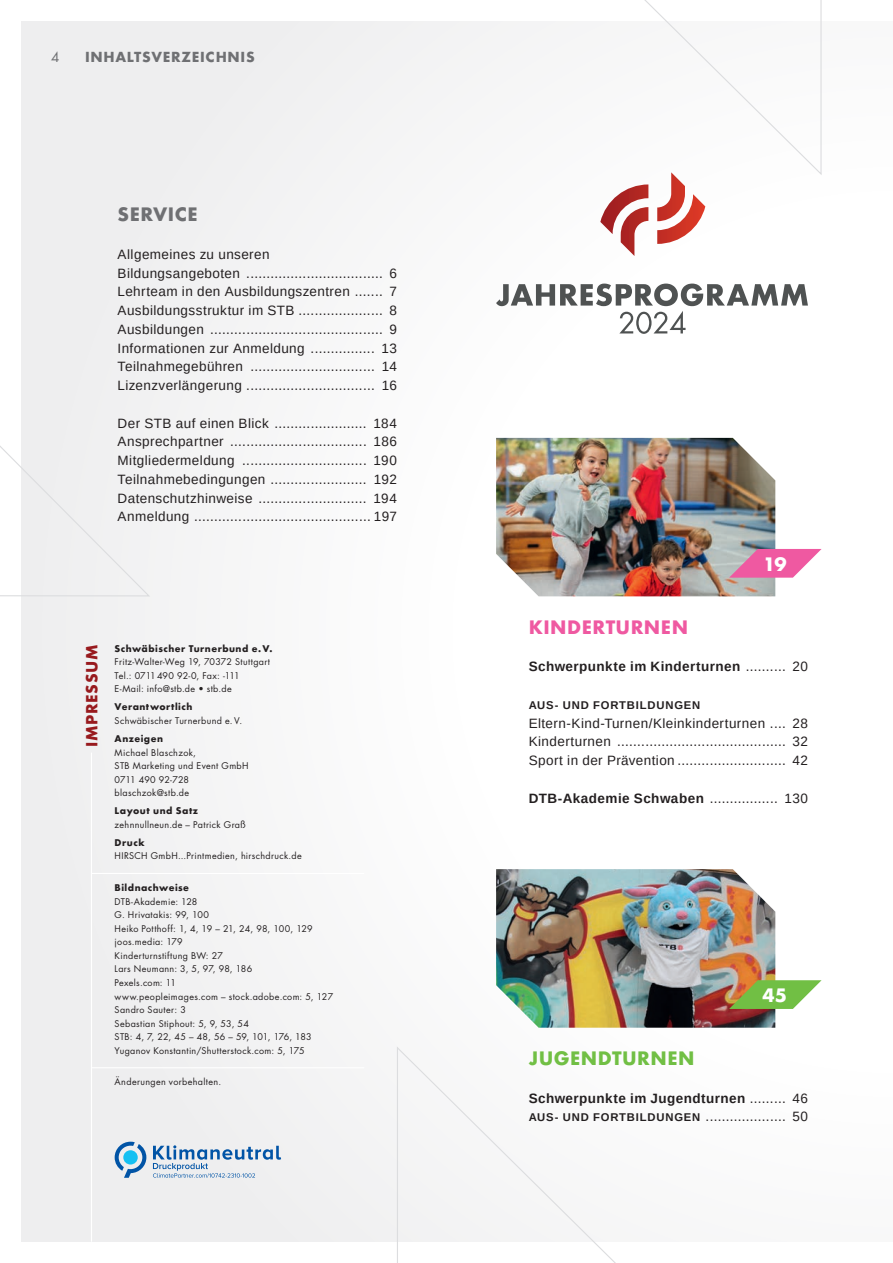
<style>
.page{position:relative;width:893px;height:1263px;background:#fff}
.page>*{position:absolute;margin:0;border:0;box-sizing:border-box;transform-origin:0 0}
.Inhaltsverzeichnis_Headline{font:700 18px "Futura";letter-spacing:.025em;color:#ef59a1}
.Inhaltsverzeichnis_Headline-2{font:700 18px "Futura";letter-spacing:.025em;color:#71bf44}
.Inhaltsverzeichnis_Headline-3{font:700 18px "Futura";letter-spacing:.025em;color:#6f7073}
.t1{font:700 18px "WM2019";color:#fff}
.t2{font:700 15px "WM2019";letter-spacing:.05em;color:#981a1e}
.Inhaltsverzeichnis_Einträge{font:13.5px/18.8px "Arimo";letter-spacing:.03em;color:#231f20}
.Inhaltsverzeichnis_Einträge-2{font:700 13.5px "Arimo";letter-spacing:.03em;color:#231f20}
.Kopfleiste_Rubrik{font:700 13.5px "Futura";letter-spacing:.05em;color:#6f7073}
.t3{font:13.5px "Futura Std";color:#6f7073}
.Inhaltsverzeichnis_Einträge-3{font:700 11.25px "Arimo";letter-spacing:.07em;color:#231f20}
.t4{font:9px "Futura Std";letter-spacing:.035em;color:#231f20}
.t5{font:700 9px "Futura";letter-spacing:.055em;color:#231f20}
.t6{font:9px "Futura Std";letter-spacing:.005em;color:#231f20}
.s1{font-weight:400}
.s2{font-weight:700;font-size:11.25px}
</style>
<div class="page">
<div style="left:21px;top:21px;width:872px;height:1221px;background:#f8f8f8"></div>
<hr style="left:91px;top:873px;width:273px;height:1px;background:#fff">
<hr style="left:91px;top:1067px;width:273px;height:1px;background:#fff">
<hr style="left:91px;top:752px;width:1px;height:490px;background:#fff">
<img style="left:496px;top:438px;width:279px;height:158px">
<img style="left:496px;top:869px;width:279px;height:159px">
<svg style="left:729px;top:549px;width:93px;height:29px"></svg>
<svg style="left:729px;top:980px;width:93px;height:29px"></svg>
<svg style="left:496px;top:284px;width:312px;height:50px"></svg>
<svg style="left:600px;top:184px;width:48px;height:72px"></svg>
<svg style="left:657px;top:177px;width:48px;height:67px"></svg>
<svg style="left:397px;top:1047px;width:219px;height:216px"></svg>
<svg style="left:644px;top:0;width:178px;height:177px"></svg>
<svg style="left:0;top:446px;width:150px;height:151px"></svg>
<svg style="left:115px;top:1142px;width:31px;height:36px"></svg>
<svg style="left:153px;top:1145px;width:128px;height:33px"></svg>
<p class="t3" style="left:51px;top:49px;width:10px">4</p>
<p class="Kopfleiste_Rubrik" style="left:85px;top:47px;width:171px">INHALTSVERZEICHNIS</p>
<p class="Inhaltsverzeichnis_Headline-3" style="left:118px;top:202px;width:82px">SERVICE</p>
<p class="Inhaltsverzeichnis_Einträge" style="left:118px;top:245px;width:281px">Allgemeines zu unseren<br>Bildungsangeboten .................................. 6</p>
<p class="Inhaltsverzeichnis_Einträge" style="left:118px;top:282px;width:281px">Lehrteam in den Ausbildungszentren ....... 7</p>
<p class="Inhaltsverzeichnis_Einträge" style="left:118px;top:301px;width:281px">Ausbildungsstruktur im STB ..................... 8</p>
<p class="Inhaltsverzeichnis_Einträge" style="left:118px;top:320px;width:281px">Ausbildungen ........................................... 9</p>
<p class="Inhaltsverzeichnis_Einträge" style="left:118px;top:339px;width:281px">Informationen zur Anmeldung ................ 13</p>
<p class="Inhaltsverzeichnis_Einträge" style="left:118px;top:357px;width:281px">Teilnahmegebühren ............................... 14</p>
<p class="Inhaltsverzeichnis_Einträge" style="left:118px;top:376px;width:281px">Lizenzverlängerung ................................ 16</p>
<p class="Inhaltsverzeichnis_Einträge" style="left:118px;top:414px;width:281px">Der STB auf einen Blick ....................... 184</p>
<p class="Inhaltsverzeichnis_Einträge" style="left:118px;top:432px;width:281px">Ansprechpartner .................................. 186</p>
<p class="Inhaltsverzeichnis_Einträge" style="left:118px;top:451px;width:281px">Mitgliedermeldung ............................... 190</p>
<p class="Inhaltsverzeichnis_Einträge" style="left:118px;top:470px;width:281px">Teilnahmebedingungen ........................ 192</p>
<p class="Inhaltsverzeichnis_Einträge" style="left:118px;top:489px;width:281px">Datenschutzhinweise ........................... 194</p>
<p class="Inhaltsverzeichnis_Einträge" style="left:118px;top:507px;width:281px">Anmeldung ............................................ 197</p>
<p class="t2" style="left:81px;top:747px;width:105px;rotate:-90deg">IMPRESSUM</p>
<p class="t5" style="left:115px;top:642px;width:159px">Schwäbischer Turnerbund e. V.</p>
<p class="t4" style="left:115px;top:656px;width:157px">Fritz-Walter-Weg 19, 70372 Stuttgart</p>
<p class="t6" style="left:115px;top:669px;width:126px">Tel.: 0711490 92-0, Fax: -111</p>
<p class="t4" style="left:115px;top:683px;width:119px">E-Mail: info@stb.de • stb.de</p>
<p class="t5" style="left:115px;top:700px;width:79px">Verantwortlich</p>
<p class="t4" style="left:115px;top:715px;width:129px">Schwäbischer Turnerbund e. V.</p>
<p class="t5" style="left:115px;top:732px;width:50px">Anzeigen</p>
<p class="t4" style="left:115px;top:746px;width:83px">Michael Blaschzok,</p>
<p class="t4" style="left:115px;top:760px;width:135px">STB Marketing und Event GmbH</p>
<p class="t6" style="left:115px;top:773px;width:76px">0711 490 92-728</p>
<p class="t4" style="left:115px;top:787px;width:76px">blaschzok@stb.de</p>
<p class="t5" style="left:115px;top:804px;width:85px">Layout und Satz</p>
<p class="t4" style="left:115px;top:819px;width:133px">zehnnullneun.de – Patrick Graß</p>
<p class="t5" style="left:115px;top:836px;width:31px">Druck</p>
<p class="t4" style="left:115px;top:850px;width:189px">HIRSCH GmbH...Printmedien, hirschdruck.de</p>
<p class="t5" style="left:115px;top:881px;width:76px">Bildnachweise</p>
<p class="t4" style="left:115px;top:895px;width:84px">DTB-Akademie: 128</p>
<p class="t4" style="left:115px;top:909px;width:96px">G. Hrivatakis: 99, 100</p>
<p class="t4" style="left:115px;top:922px;width:199px">Heiko Potthoff: 1, 4, 19 – 21, 24, 98, 100, 129</p>
<p class="t4" style="left:115px;top:936px;width:70px">joos.media: 179</p>
<p class="t4" style="left:115px;top:950px;width:110px">Kinderturnstiftung BW: 27</p>
<p class="t4" style="left:115px;top:963px;width:139px">Lars Neumann: 3, 5, 97, 98, 186</p>
<p class="t4" style="left:115px;top:977px;width:63px">Pexels.com: 11</p>
<p class="t4" style="left:115px;top:990px;width:220px">www.peopleimages.com – stock.adobe.com: 5, 127</p>
<p class="t4" style="left:115px;top:1004px;width:73px">Sandro Sauter: 3</p>
<p class="t4" style="left:115px;top:1017px;width:136px">Sebastian Stiphout: 5, 9, 53, 54</p>
<p class="t4" style="left:115px;top:1031px;width:199px">STB: 4, 7, 22, 45 – 48, 56 – 59, 101, 176, 183</p>
<p class="t4" style="left:115px;top:1044px;width:191px">Yuganov Konstantin/Shutterstock.com: 5, 175</p>
<p class="t4" style="left:115px;top:1076px;width:108px">Änderungen vorbehalten.</p>
<p class="t1" style="left:763px;top:551px;width:25px">19</p>
<p class="Inhaltsverzeichnis_Headline" style="left:529px;top:614px;width:161px">KINDERTURNEN</p>
<p class="Inhaltsverzeichnis_Einträge-2" style="left:529px;top:657px;width:281px">Schwerpunkte im Kinderturnen <span class="s1">.......... 20</span></p>
<p class="Inhaltsverzeichnis_Einträge-3" style="left:529px;top:697px;width:173px">AUS- UND FORTBILDUNGEN</p>
<p class="Inhaltsverzeichnis_Einträge" style="left:529px;top:714px;width:281px">Eltern-Kind-Turnen/Kleinkinderturnen .... 28</p>
<p class="Inhaltsverzeichnis_Einträge" style="left:529px;top:732px;width:281px">Kinderturnen .......................................... 32</p>
<p class="Inhaltsverzeichnis_Einträge" style="left:529px;top:751px;width:281px">Sport in der Prävention ........................... 42</p>
<p class="Inhaltsverzeichnis_Einträge-2" style="left:529px;top:789px;width:281px">DTB-Akademie Schwaben <span class="s1">................. 130</span></p>
<p class="t1" style="left:763px;top:982px;width:26px">45</p>
<p class="Inhaltsverzeichnis_Headline-2" style="left:529px;top:1045px;width:167px">JUGENDTURNEN</p>
<p class="Inhaltsverzeichnis_Einträge-2" style="left:529px;top:1089px;width:281px">Schwerpunkte im Jugendturnen <span class="s1">......... 46</span></p>
<p class="Inhaltsverzeichnis_Einträge" style="left:529px;top:1107px;width:281px"><span class="s2">AUS- UND FORTBILDUNGEN</span> .................... 50</p>
</div>
